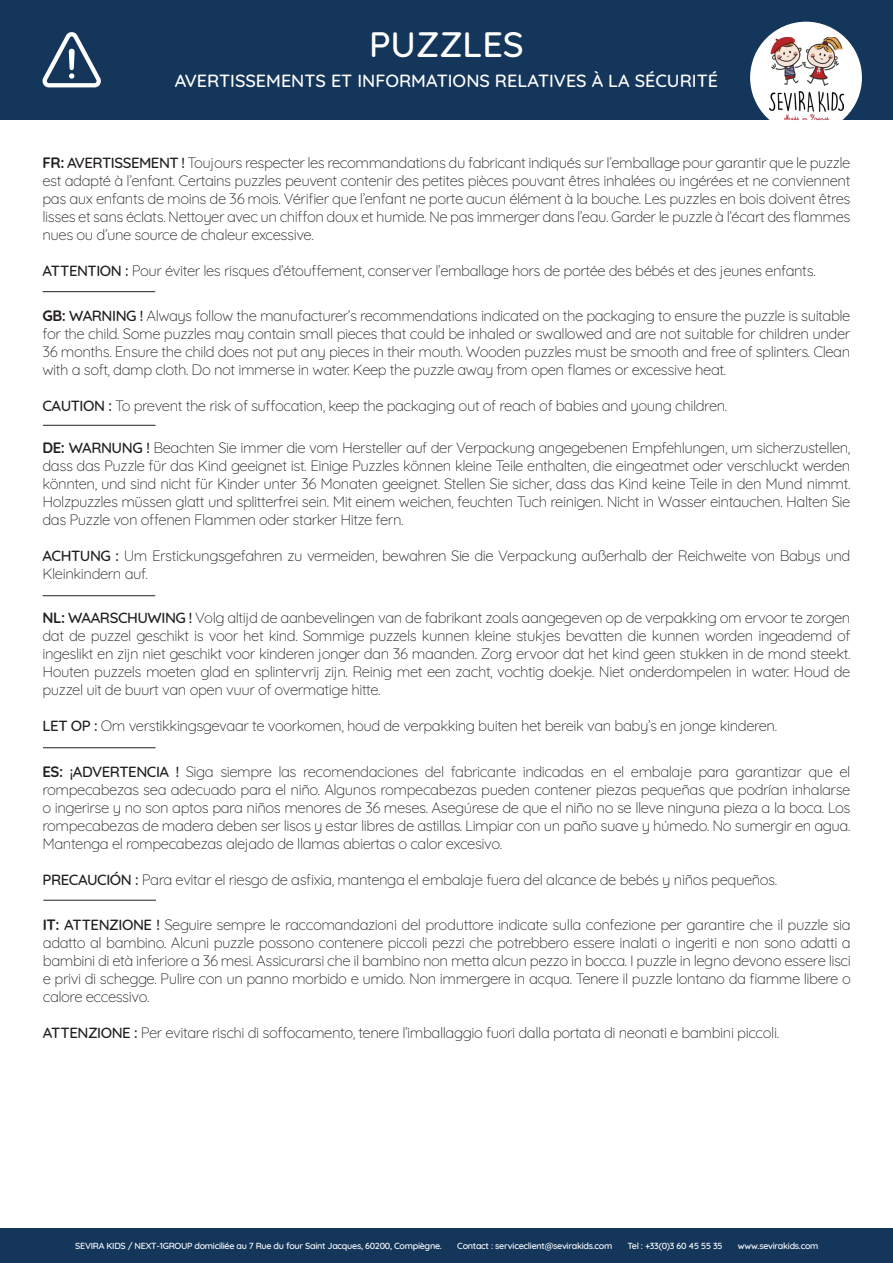
<style>
.page{position:relative;width:893px;height:1263px;background:#fff}
.page>*{position:absolute;margin:0;border:0;box-sizing:border-box;transform-origin:0 0}
.t1{font:500 36px "Quicksand";color:#fff}
.t2{font:500 18px "Quicksand";color:#fff}
.t3{font:300 15px/18px "Quicksand";letter-spacing:-.03em;color:#231f20;text-align:justify}
.t4{font:500 9px "Quicksand";letter-spacing:-.03em;color:#fff}
.s1{font-weight:700}
.s2{font-weight:500}
</style>
<div class="page">
<div style="left:0;top:0;width:893px;height:119px;background:#15365b"></div>
<div style="left:0;top:1229px;width:893px;height:34px;background:#15365b"></div>
<hr style="left:43px;top:291px;width:112px;height:1px;background:#231f20">
<hr style="left:43px;top:595px;width:112px;height:1px;background:#231f20">
<hr style="left:43px;top:425px;width:112px;height:1px;background:#231f20">
<hr style="left:43px;top:747px;width:112px;height:1px;background:#231f20">
<hr style="left:44px;top:900px;width:112px;height:1px;background:#231f20">
<svg style="left:42px;top:32px;width:59px;height:55px"></svg>
<div style="left:750px;top:22px;width:112px;height:112px;background:#fff;border-radius:50%"></div>
<img style="left:770px;top:37px;width:74px;height:84px">
<p class="t1" style="left:369px;top:15px;width:156px">PUZZLES</p>
<p class="t2" style="left:175px;top:66px;width:545px">AVERTISSEMENTS ET INFORMATIONS RELATIVES À LA SÉCURITÉ</p>
<p class="t3" style="left:43px;top:152px;width:809px"><span class="s1">FR:</span> <span class="s2">AVERTISSEMENT !</span> Toujours respecter les recommandations du fabricant indiqués sur l’emballage pour garantir que le puzzle est adapté à l’enfant. Certains puzzles peuvent contenir des petites pièces pouvant êtres inhalées ou ingérées et ne conviennent pas aux enfants de moins de 36 mois. Vérifier que l’enfant ne porte aucun élément à la bouche. Les puzzles en bois doivent êtres lisses et sans éclats. Nettoyer avec un chiffon doux et humide. Ne pas immerger dans l’eau. Garder le puzzle à l’écart des flammes nues ou d’une source de chaleur excessive.</p>
<p class="t3" style="left:43px;top:260px;width:775px"><span class="s2">ATTENTION :</span> Pour éviter les risques d’étouffement, conserver l’emballage hors de portée des bébés et des jeunes enfants.</p>
<p class="t3" style="left:43px;top:305px;width:809px"><span class="s1">GB:</span> <span class="s2">WARNING !</span> Always follow the manufacturer’s recommendations indicated on the packaging to ensure the puzzle is suitable for the child. Some puzzles may contain small pieces that could be inhaled or swallowed and are not suitable for children under 36 months. Ensure the child does not put any pieces in their mouth. Wooden puzzles must be smooth and free of splinters. Clean with a soft, damp cloth. Do not immerse in water. Keep the puzzle away from open flames or excessive heat.</p>
<p class="t3" style="left:43px;top:395px;width:686px"><span class="s2">CAUTION :</span> To prevent the risk of suffocation, keep the packaging out of reach of babies and young children.</p>
<p class="t3" style="left:43px;top:437px;width:809px"><span class="s1">DE:</span> <span class="s2">WARNUNG !</span> Beachten Sie immer die vom Hersteller auf der Verpackung angegebenen Empfehlungen, um sicherzustellen, dass das Puzzle für das Kind geeignet ist. Einige Puzzles können kleine Teile enthalten, die eingeatmet oder verschluckt werden könnten, und sind nicht für Kinder unter 36 Monaten geeignet. Stellen Sie sicher, dass das Kind keine Teile in den Mund nimmt.<br>Holzpuzzles müssen glatt und splitterfrei sein. Mit einem weichen, feuchten Tuch reinigen. Nicht in Wasser eintauchen. Halten Sie das Puzzle von offenen Flammen oder starker Hitze fern.</p>
<p class="t3" style="left:43px;top:545px;width:809px"><span class="s2">ACHTUNG :</span> Um Erstickungsgefahren zu vermeiden, bewahren Sie die Verpackung außerhalb der Reichweite von Babys und<br>Kleinkindern auf.</p>
<p class="t3" style="left:43px;top:607px;width:809px"><span class="s1">NL:</span> <span class="s2">WAARSCHUWING !</span> Volg altijd de aanbevelingen van de fabrikant zoals aangegeven op de verpakking om ervoor te zorgen dat de puzzel geschikt is voor het kind. Sommige puzzels kunnen kleine stukjes bevatten die kunnen worden ingeademd of ingeslikt en zijn niet geschikt voor kinderen jonger dan 36 maanden. Zorg ervoor dat het kind geen stukken in de mond steekt.<br>Houten puzzels moeten glad en splintervrij zijn. Reinig met een zacht, vochtig doekje. Niet onderdompelen in water. Houd de puzzel uit de buurt van open vuur of overmatige hitte.</p>
<p class="t3" style="left:43px;top:715px;width:736px"><span class="s2">LET OP :</span> Om verstikkingsgevaar te voorkomen, houd de verpakking buiten het bereik van baby’s en jonge kinderen.</p>
<p class="t3" style="left:43px;top:761px;width:809px"><span class="s1">ES:</span> <span class="s2">¡ADVERTENCIA !</span> Siga siempre las recomendaciones del fabricante indicadas en el embalaje para garantizar que el rompecabezas sea adecuado para el niño. Algunos rompecabezas pueden contener piezas pequeñas que podrían inhalarse o ingerirse y no son aptos para niños menores de 36 meses. Asegúrese de que el niño no se lleve ninguna pieza a la boca. Los rompecabezas de madera deben ser lisos y estar libres de astillas. Limpiar con un paño suave y húmedo. No sumergir en agua.<br>Mantenga el rompecabezas alejado de llamas abiertas o calor excesivo.</p>
<p class="t3" style="left:43px;top:869px;width:736px"><span class="s2">PRECAUCIÓN :</span> Para evitar el riesgo de asfixia, mantenga el embalaje fuera del alcance de bebés y niños pequeños.</p>
<p class="t3" style="left:43px;top:914px;width:809px"><span class="s1">IT:</span> <span class="s2">ATTENZIONE !</span> Seguire sempre le raccomandazioni del produttore indicate sulla confezione per garantire che il puzzle sia adatto al bambino. Alcuni puzzle possono contenere piccoli pezzi che potrebbero essere inalati o ingeriti e non sono adatti a bambini di età inferiore a 36 mesi. Assicurarsi che il bambino non metta alcun pezzo in bocca. I puzzle in legno devono essere lisci e privi di schegge. Pulire con un panno morbido e umido. Non immergere in acqua. Tenere il puzzle lontano da fiamme libere o calore eccessivo.</p>
<p class="t3" style="left:43px;top:1022px;width:738px"><span class="s2">ATTENZIONE :</span> Per evitare rischi di soffocamento, tenere l’imballaggio fuori dalla portata di neonati e bambini piccoli.</p>
<p class="t4" style="left:75px;top:1239px;width:368px">SEVIRA KIDS / NEXT-1GROUP domiciliée au 7 Rue du four Saint Jacques, 60200, Compiègne.</p>
<p class="t4" style="left:457px;top:1239px;width:157px">Contact : serviceclient@sevirakids.com</p>
<p class="t4" style="left:628px;top:1239px;width:96px">Tel : +33(0)3 60 45 55 35</p>
<p class="t4" style="left:738px;top:1239px;width:82px">www.sevirakids.com</p>
</div>
